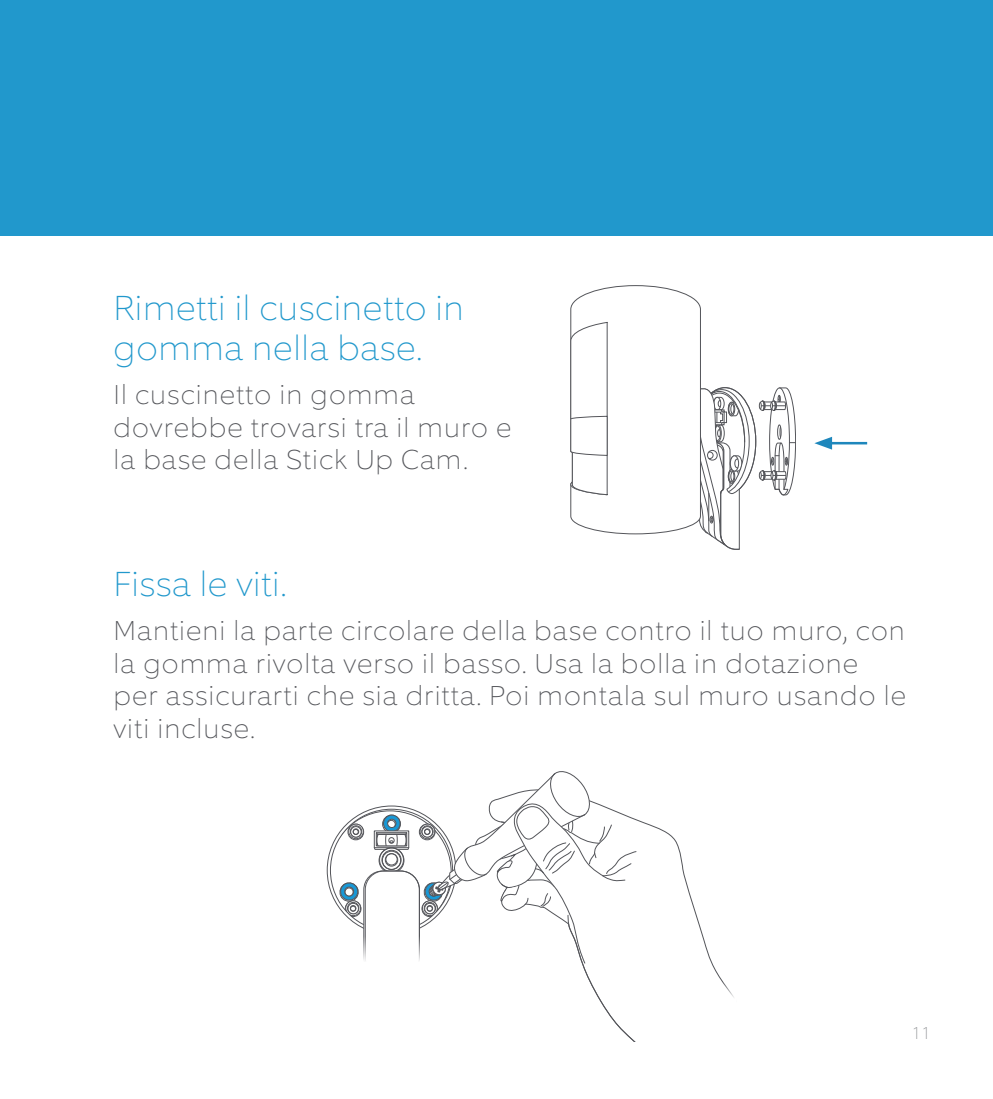
<style>
.page{position:relative;width:993px;height:1099px;background:#fff}
.page>*{position:absolute;margin:0;border:0;box-sizing:border-box;transform-origin:0 0}
.Big_Blue_Header{font:100 35px/40px "Equip";letter-spacing:.02em;color:#2198cc}
.Body_Copy{font:100 27.5px/32.5px "Equip";letter-spacing:.04em;color:#54555a}
.t1{font:100 17.5px "Equip";color:#939598}
</style>
<div class="page">
<div style="left:0;top:0;width:992px;height:235px;background:#2198cc"></div>
<svg style="left:570px;top:285px;width:225px;height:264px"></svg>
<hr style="left:827px;top:442px;width:39px;height:2px;background:#1e87bc">
<svg style="left:814px;top:437px;width:17px;height:12px"></svg>
<svg style="left:330px;top:771px;width:404px;height:270px"></svg>
<p class="Big_Blue_Header" style="left:113px;top:288px;width:352px">Rimetti il cuscinetto in gomma nella base.</p>
<p class="Body_Copy" style="left:113px;top:378px;width:399px">Il cuscinetto in gomma dovrebbe trovarsi tra il muro e la base della Stick Up Cam.</p>
<p class="Big_Blue_Header" style="left:113px;top:564px;width:174px">Fissa le viti.</p>
<p class="Body_Copy" style="left:113px;top:614px;width:793px">Mantieni la parte circolare della base contro il tuo muro, con la gomma rivolta verso il basso. Usa la bolla in dotazione per assicurarti che sia dritta. Poi montala sul muro usando le viti incluse.</p>
<p class="t1" style="left:911px;top:1021px;width:21px">11</p>
</div>
